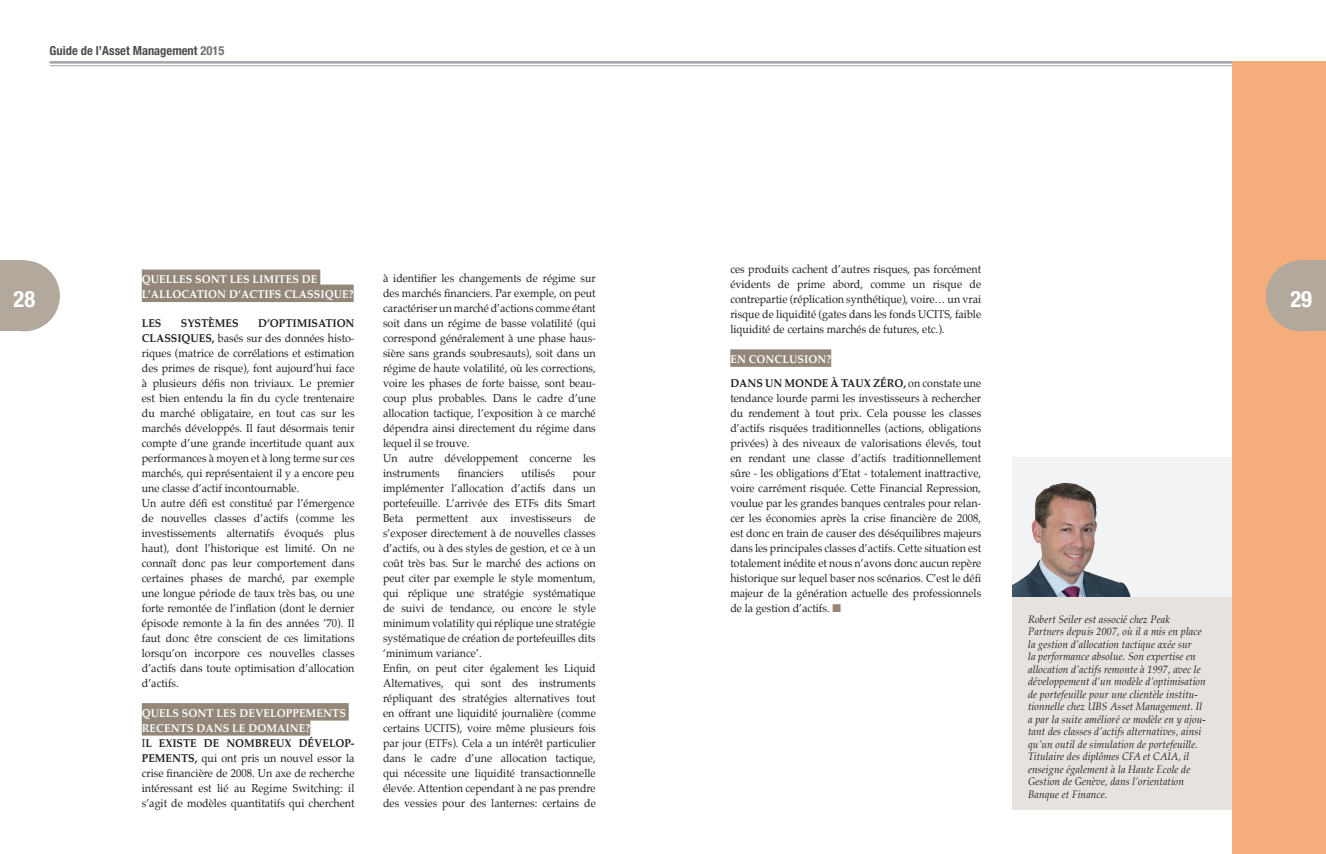
<style>
.page{position:relative;width:1326px;height:854px;background:#fff}
.page>*{position:absolute;margin:0;border:0;box-sizing:border-box;transform-origin:0 0}
.t1{font:700 condensed 22.5px "Helvetica Neue LT Std";color:#fff}
.t2{font:700 condensed 12.5px "Helvetica Neue LT Std";color:#4b4c4d}
.t3{font:11.25px/15px "Palatino";color:#231f20;scale:.95 1}
.t4{font:700 11.25px/23.8px "Palatino";color:#231f20;scale:.95 1}
.t5{font:700 11.25px/15px "Palatino";letter-spacing:.01em;color:#fff;scale:.95 1}
.t6{font:italic 10.62px/12.5px "Palatino";letter-spacing:.01em;color:#231f20;scale:.95 1}
.s1{color:#6f7073}
.s2{font-weight:700}
.s3{font-weight:700;color:#fff}
.s4{color:#fff}
.s5{font-weight:400}
.s6{color:#938779}
</style>
<div class="page">
<hr style="left:50px;top:61px;width:1226px;height:3px;background:#a4a5a9">
<hr style="left:50px;top:65px;width:1226px;height:1px;background:#a4a5a9">
<div style="left:1231px;top:61px;width:94px;height:793px;background:#f5ad7c"></div>
<svg style="left:0;top:260px;width:60px;height:71px;background:#bcb3a8"></svg>
<div style="left:1012px;top:457px;width:219px;height:353px;background:#e6e2de"></div>
<div style="left:142px;top:270px;width:178px;height:17px;background:#938779"></div>
<div style="left:142px;top:285px;width:211px;height:17px;background:#938779"></div>
<div style="left:142px;top:703px;width:207px;height:18px;background:#938779"></div>
<div style="left:142px;top:718px;width:168px;height:18px;background:#938779"></div>
<div style="left:1012px;top:457px;width:219px;height:140px;background:#f2f3f4"></div>
<img style="left:1012px;top:482px;width:119px;height:115px">
<div style="left:730px;top:349px;width:101px;height:18px;background:#938779"></div>
<svg style="left:1265px;top:260px;width:60px;height:71px;background:#bca897"></svg>
<p class="t2" style="left:50px;top:43px;width:176px">Guide de l’Asset Management <span class="s1">2015</span></p>
<h1 class="t1" style="left:14px;top:285px;width:23px">28</h1>
<p class="t5" style="left:142px;top:272px;width:224px">QUELLES SONT LES LIMITES DE<br>L’ALLOCATION D’ACTIFS CLASSIQUE?</p>
<p class="t4" style="left:142px;top:311px;width:22px">LES</p>
<p class="t4" style="left:181px;top:311px;width:62px">SYSTÈMES</p>
<p class="t3" style="left:142px;top:315px;width:225px;text-indent:116px"><span class="s2">D’OPTIMISATION CLASSIQUES,</span> basés sur des données histo&shy;riques (matrice de corrélations et estimation des primes de risque), font aujourd’hui face à plusieurs défis non triviaux. Le premier est bien entendu la fin du cycle trentenaire du marché obligataire, en tout cas sur les marchés développés. Il faut désormais tenir compte d’une grande incertitude quant aux performances à moyen et à long terme sur ces marchés, qui représentaient il y a encore peu une classe d’actif incontournable.<br>Un autre défi est constitué par l’émergence de nouvelles classes d’actifs (comme les investissements alternatifs évoqués plus haut), dont l’historique est limité. On ne connaît donc pas leur comportement dans certaines phases de marché, par exemple une longue période de taux très bas, ou une forte remontée de l’inflation (dont le dernier épisode remonte à la fin des années ’70). Il faut donc être conscient de ces limitations lorsqu’on incorpore ces nouvelles classes d’actifs dans toute optimisation d’allocation d’actifs.</p>
<p class="t3" style="left:142px;top:705px;width:225px"><span class="s3">QUELS SONT LES DEVELOPPEMENTS RECENTS DANS LE DOMAINE?<br></span>I<span class="s2">L EXISTE DE NOMBREUX DÉVELOP-PEMENTS,</span> qui ont pris un nouvel essor la crise financière de 2008. Un axe de recherche intéressant est lié au Regime Switching: il s’agit de modèles quantitatifs qui cherchent</p>
<p class="t3" style="left:383px;top:270px;width:225px">à identifier les changements de régime sur des marchés financiers. Par exemple, on peut caractériser un marché d’actions comme étant soit dans un régime de basse volatilité (qui correspond généralement à une phase haus&shy;sière sans grands soubresauts), soit dans un régime de haute volatilité, où les corrections, voire les phases de forte baisse, sont beau&shy;coup plus probables. Dans le cadre d’une allocation tactique, l’exposition à ce marché dépendra ainsi directement du régime dans lequel il se trouve.<br>Un autre développement concerne les instruments</p>
<p class="t3" style="left:457px;top:465px;width:50px">financiers</p>
<p class="t3" style="left:521px;top:465px;width:37px">utilisés</p>
<p class="t3" style="left:383px;top:465px;width:225px;text-indent:190px">pour implémenter l’allocation d’actifs dans un portefeuille. L’arrivée des ETFs dits Smart Beta permettent aux investisseurs de s’exposer directement à de nouvelles classes d’actifs, ou à des styles de gestion, et ce à un coût très bas. Sur le marché des actions on peut citer par exemple le style momentum, qui réplique une stratégie systématique de suivi de tendance, ou encore le style minimum volatility qui réplique une stratégie systématique de création de portefeuilles dits ‘minimum variance’.<br>Enfin, on peut citer également les Liquid Alternatives, qui sont des instruments répliquant des stratégies alternatives tout en offrant une liquidité journalière (comme certains UCITS), voire même plusieurs fois par jour (ETFs). Cela a un intérêt particulier dans le cadre d’une allocation tactique, qui nécessite une liquidité transactionnelle élevée. Attention cependant à ne pas prendre des vessies pour des lanternes: certains de</p>
<p class="t3" style="left:730px;top:262px;width:265px;text-align:justify">ces produits cachent d’autres risques, pas forcément évidents de prime abord, comme un risque de contrepartie (réplication synthétique), voire… un vrai risque de liquidité (gates dans les fonds UCITS, faible liquidité de certains marchés de futures, etc.).</p>
<p class="t4" style="left:730px;top:347px;width:265px"><span class="s4">EN CONCLUSION?<br></span>DANS UN MONDE À TAUX ZÉRO, <span class="s5">on constate une</span></p>
<p class="t3" style="left:730px;top:390px;width:265px;text-align:justify">tendance lourde parmi les investisseurs à rechercher du rendement à tout prix. Cela pousse les classes d’actifs risquées traditionnelles (actions, obligations privées) à des niveaux de valorisations élevés, tout en rendant une classe d’actifs traditionnellement sûre - les obligations d’Etat - totalement inattractive, voire carrément risquée. Cette Financial Repression, voulue par les grandes banques centrales pour relan&shy;cer les économies après la crise financière de 2008, est donc en train de causer des déséquilibres majeurs dans les principales classes d’actifs. Cette situation est totalement inédite et nous n’avons donc aucun repère historique sur lequel baser nos scénarios. C’est le défi majeur de la génération actuelle des professionnels de la gestion d’actifs. <span class="s6">■</span></p>
<p class="t6" style="left:1028px;top:613px;width:188px">Robert Seiler est associé chez Peak Partners depuis 2007, où il a mis en place la gestion d’allocation tactique axée sur<br>la performance absolue. Son expertise en allocation d’actifs remonte à 1997, avec le développement d’un modèle d’optimisation de portefeuille pour une clientèle institu&shy;tionnelle chez UBS Asset Management. Il a par la suite amélioré ce modèle en y ajou&shy;tant des classes d’actifs alternatives, ainsi qu’un outil de simulation de portefeuille.<br>Titulaire des diplômes CFA et CAIA, il enseigne également à la Haute Ecole de Gestion de Genève, dans l’orientation Banque et Finance.</p>
<h1 class="t1" style="left:1290px;top:285px;width:23px">29</h1>
</div>
